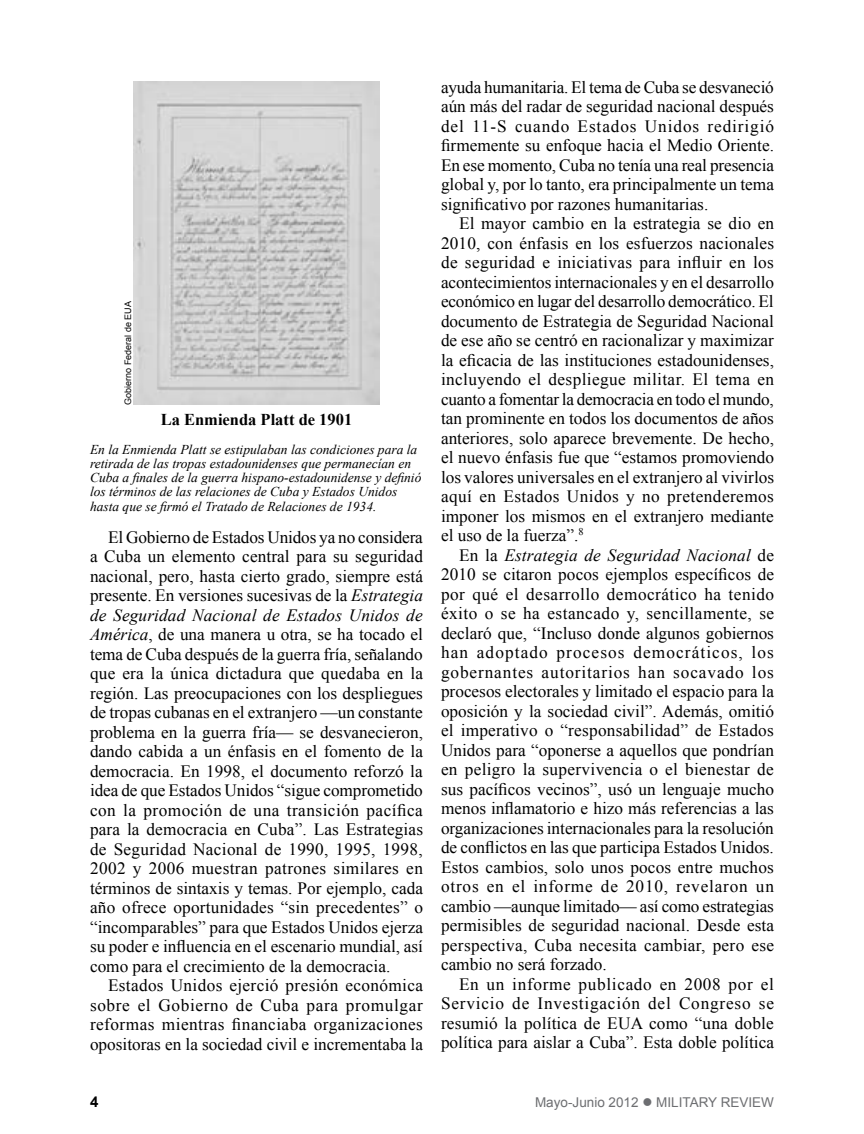
<style>
.page{position:relative;width:864px;height:1134px;background:#fff}
.page>*{position:absolute;margin:0;border:0;box-sizing:border-box;transform-origin:0 0}
.t1{font:17.25px/19.5px "Times New Roman";color:#000;text-align:justify}
.t2{font:700 16.5px "Times New Roman";color:#000}
.t3{font:700 15px "Arial";color:#000}
.t4{font:italic 13.5px/14.2px "Times New Roman";color:#000}
.t5{font:13.5px "Arial";color:#6d6e71}
.t6{font:9px "Arial";color:#000}
.s1{font-style:italic}
</style>
<div class="page">
<img style="left:134px;top:81px;width:245px;height:324px">
<p class="t6" style="left:122px;top:405px;width:105px;rotate:-90deg">Gobierno Federal de EUA</p>
<p class="t2" style="left:161px;top:408px;width:193px">La Enmienda Platt de 1901</p>
<p class="t4" style="left:90px;top:442px;width:333px">En la Enmienda Platt se estipulaban las condiciones para la retirada de las tropas estadounidenses que permanecían en Cuba a finales de la guerra hispano-estadounidense y definió los términos de las relaciones de Cuba y Estados Unidos hasta que se firmó el Tratado de Relaciones de 1934.</p>
<p class="t1" style="left:90px;top:527px;width:335px;text-indent:18px">El Gobierno de Estados Unidos ya no considera a Cuba un elemento central para su seguridad nacional, pero, hasta cierto grado, siempre está presente. En versiones sucesivas de la <span class="s1">Estrategia de Seguridad Nacional de Estados Unidos de América</span>, de una manera u otra, se ha tocado el tema de Cuba después de la guerra fría, señalando que era la única dictadura que quedaba en la región. Las preocupaciones con los despliegues de tropas cubanas en el extranjero —un constante problema en la guerra fría— se desvanecieron, dando cabida a un énfasis en el fomento de la democracia. En 1998, el documento reforzó la idea de que Estados Unidos “sigue comprometido con la promoción de una transición pacífica para la democracia en Cuba”. Las Estrategias de Seguridad Nacional de 1990, 1995, 1998, 2002 y 2006 muestran patrones similares en términos de sintaxis y temas. Por ejemplo, cada año ofrece oportunidades “sin precedentes” o “incomparables” para que Estados Unidos ejerza su poder e influencia en el escenario mundial, así como para el crecimiento de la democracia.</p>
<p class="t1" style="left:90px;top:976px;width:335px;text-indent:18px">Estados Unidos ejerció presión económica sobre el Gobierno de Cuba para promulgar reformas mientras financiaba organizaciones opositoras en la sociedad civil e incrementaba la</p>
<p class="t1" style="left:441px;top:77px;width:335px">ayuda humanitaria. El tema de Cuba se desvaneció aún más del radar de seguridad nacional después del 11-S cuando Estados Unidos redirigió firmemente su enfoque hacia el Medio Oriente.<br>En ese momento, Cuba no tenía una real presencia global y, por lo tanto, era principalmente un tema significativo por razones humanitarias.</p>
<p class="t1" style="left:441px;top:213px;width:335px;text-indent:18px">El mayor cambio en la estrategia se dio en 2010, con énfasis en los esfuerzos nacionales de seguridad e iniciativas para influir en los acontecimientos internacionales y en el desarrollo económico en lugar del desarrollo democrático. El documento de Estrategia de Seguridad Nacional de ese año se centró en racionalizar y maximizar la eficacia de las instituciones estadounidenses, incluyendo el despliegue militar. El tema en cuanto a fomentar la democracia en todo el mundo, tan prominente en todos los documentos de años anteriores, solo aparece brevemente. De hecho, el nuevo énfasis fue que “estamos promoviendo los valores universales en el extranjero al vivirlos aquí en Estados Unidos y no pretenderemos imponer los mismos en el extranjero mediante el uso de la fuerza”.<sup>8</sup></p>
<p class="t1" style="left:441px;top:545px;width:335px;text-indent:18px">En la <span class="s1">Estrategia de Seguridad Nacional</span> de 2010 se citaron pocos ejemplos específicos de por qué el desarrollo democrático ha tenido éxito o se ha estancado y, sencillamente, se declaró que, “Incluso donde algunos gobiernos han adoptado procesos democráticos, los gobernantes autoritarios han socavado los procesos electorales y limitado el espacio para la oposición y la sociedad civil”. Además, omitió el imperativo o “responsabilidad” de Estados Unidos para “oponerse a aquellos que pondrían en peligro la supervivencia o el bienestar de sus pacíficos vecinos”, usó un lenguaje mucho menos inflamatorio e hizo más referencias a las organizaciones internacionales para la resolución de conflictos en las que participa Estados Unidos.<br>Estos cambios, solo unos pocos entre muchos otros en el informe de 2010, revelaron un cambio —aunque limitado— así como estrategias permisibles de seguridad nacional. Desde esta perspectiva, Cuba necesita cambiar, pero ese cambio no será forzado.</p>
<p class="t1" style="left:441px;top:974px;width:335px;text-indent:18px">En un informe publicado en 2008 por el Servicio de Investigación del Congreso se resumió la política de EUA como “una doble política para aislar a Cuba”. Esta doble política</p>
<p class="t3" style="left:90px;top:1092px;width:10px">4</p>
<p class="t5" style="left:535px;top:1093px;width:240px">Mayo-Junio 2012 ● MILITARY REVIEW</p>
</div>
